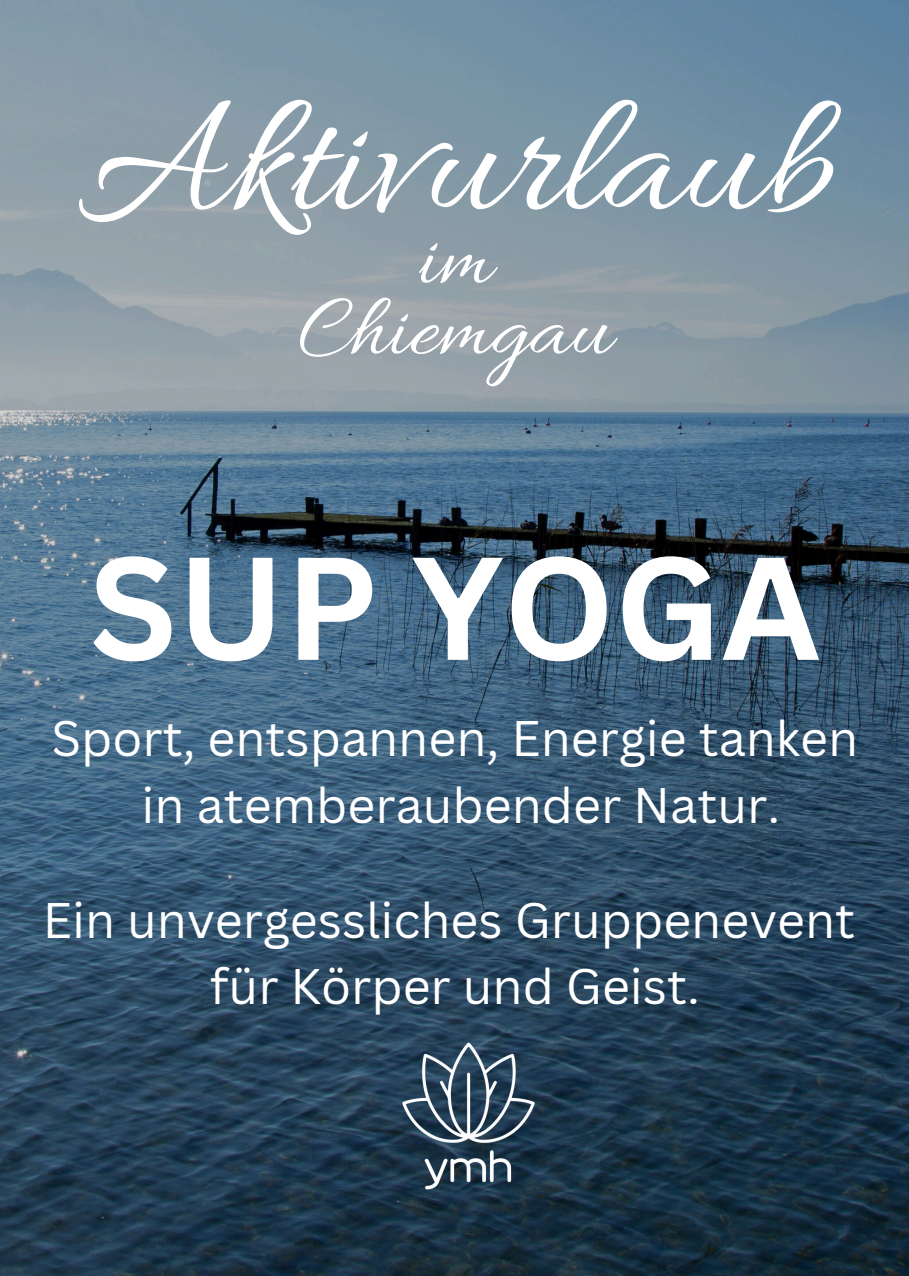
<style>
.page{position:relative;width:909px;height:1276px;background:#fff}
.page>*{position:absolute;margin:0;border:0;box-sizing:border-box;transform-origin:0 0}
.t1{font:177.9px "Allura";color:#fff}
.t2{font:700 142.8px "Canva Sans";color:#fff}
.t3{font:91.2px "Allura";color:#fff}
.t4{font:48.6px "Canva Sans";color:#fff}
</style>
<div class="page">
<img style="left:0;top:0;width:909px;height:1276px">
<img style="left:396px;top:1036px;width:144px;height:160px">
<h3 class="t1" style="left:77px;top:63px;width:757px">Aktivurlaub</h3>
<p class="t3" style="left:418px;top:208px;width:75px">im</p>
<p class="t3" style="left:298px;top:279px;width:315px">Chiemgau</p>
<h3 class="t2" style="left:89px;top:507px;width:733px">SUP YOGA</h3>
<h2 class="t4" style="left:51px;top:704px;width:808px">Sport, entspannen, Energie tanken</h2>
<p class="t4" style="left:142px;top:771px;width:640px">in atemberaubender Natur.</p>
<p class="t4" style="left:43px;top:886px;width:814px">Ein unvergessliches Gruppenevent</p>
<p class="t4" style="left:210px;top:952px;width:491px">für Körper und Geist.</p>
</div>
